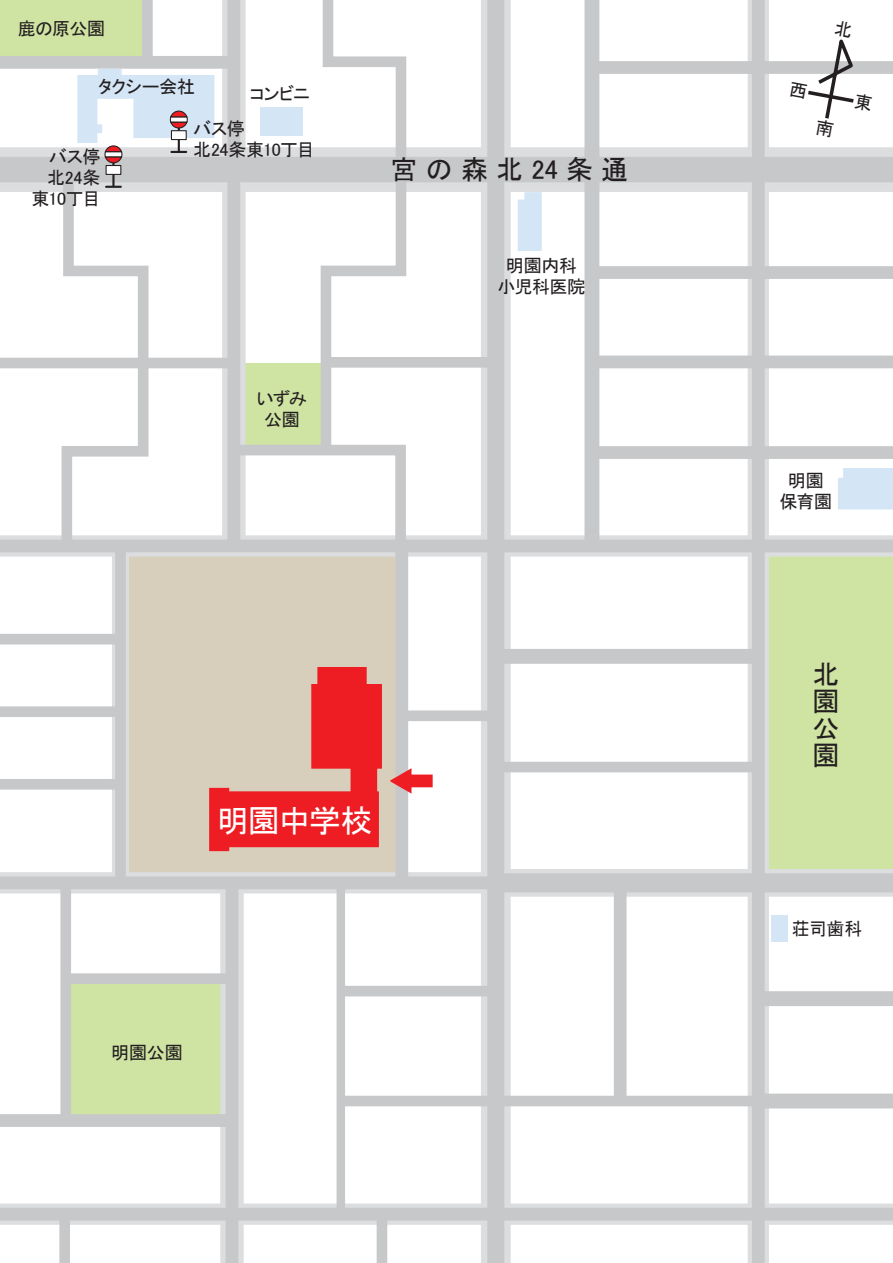
<style>
.page{position:relative;width:893px;height:1263px;background:#fff}
.page>*{position:absolute;margin:0;border:0;box-sizing:border-box;transform-origin:0 0}
.t1{font:31.5px "MS P Gothic";letter-spacing:-.02em;color:#fff}
.t2{font:27px/27px "MS P Gothic";color:#231f20;text-align:justify}
.t3{font:18px/21px "MS P Gothic";letter-spacing:-.02em;color:#231f20;text-align:center}
</style>
<div class="page">
<div style="left:67px;top:980px;width:165px;height:140px;background:#cfe3a3"></div>
<div style="left:764px;top:548px;width:129px;height:336px;background:#cfe3a3"></div>
<div style="left:0;top:0;width:148px;height:64px;background:#cfe3a3"></div>
<div style="left:121px;top:547px;width:282px;height:337px;background:#d8cebc"></div>
<div style="left:748px;top:0;width:21px;height:1263px;background:#dcdddf"></div>
<div style="left:220px;top:883px;width:24px;height:380px;background:#dcdddf"></div>
<div style="left:112px;top:548px;width:17px;height:336px;background:#dcdddf"></div>
<div style="left:222px;top:0;width:24px;height:547px;background:#dcdddf"></div>
<div style="left:481px;top:0;width:30px;height:1263px;background:#dcdddf"></div>
<div style="left:496px;top:869px;width:397px;height:28px;background:#dcdddf"></div>
<div style="left:0;top:535px;width:893px;height:22px;background:#dcdddf"></div>
<div style="left:0;top:147px;width:893px;height:45px;background:#dcdddf"></div>
<div style="left:0;top:157px;width:893px;height:25px;background:#c7c8ca"></div>
<div style="left:0;top:540px;width:893px;height:12px;background:#c7c8ca"></div>
<div style="left:0;top:872px;width:496px;height:21px;background:#dcdddf"></div>
<div style="left:0;top:876px;width:496px;height:13px;background:#c7c8ca"></div>
<div style="left:0;top:1203px;width:893px;height:22px;background:#dcdddf"></div>
<div style="left:0;top:1208px;width:893px;height:12px;background:#c7c8ca"></div>
<div style="left:496px;top:873px;width:397px;height:19px;background:#c7c8ca"></div>
<div style="left:487px;top:0;width:17px;height:1263px;background:#c7c8ca"></div>
<div style="left:752px;top:0;width:13px;height:1263px;background:#c7c8ca"></div>
<div style="left:0;top:56px;width:234px;height:13px;background:#c7c8ca"></div>
<div style="left:142px;top:0;width:11px;height:62px;background:#c7c8ca"></div>
<div style="left:327px;top:357px;width:168px;height:11px;background:#c7c8ca"></div>
<svg style="left:227px;top:0;width:185px;height:553px"></svg>
<div style="left:395px;top:550px;width:13px;height:328px;background:#c7c8ca"></div>
<div style="left:403px;top:710px;width:91px;height:11px;background:#c7c8ca"></div>
<div style="left:497px;top:762px;width:266px;height:10px;background:#c7c8ca"></div>
<div style="left:497px;top:649px;width:266px;height:15px;background:#c7c8ca"></div>
<div style="left:594px;top:266px;width:299px;height:13px;background:#c7c8ca"></div>
<div style="left:594px;top:61px;width:299px;height:13px;background:#c7c8ca"></div>
<div style="left:594px;top:356px;width:299px;height:12px;background:#c7c8ca"></div>
<div style="left:594px;top:446px;width:299px;height:13px;background:#c7c8ca"></div>
<div style="left:758px;top:991px;width:135px;height:15px;background:#c7c8ca"></div>
<div style="left:584px;top:0;width:15px;height:543px;background:#c7c8ca"></div>
<div style="left:0;top:358px;width:234px;height:10px;background:#c7c8ca"></div>
<div style="left:0;top:634px;width:120px;height:10px;background:#c7c8ca"></div>
<div style="left:0;top:706px;width:119px;height:11px;background:#c7c8ca"></div>
<div style="left:0;top:779px;width:119px;height:10px;background:#c7c8ca"></div>
<div style="left:115px;top:548px;width:11px;height:336px;background:#c7c8ca"></div>
<div style="left:59px;top:1216px;width:11px;height:47px;background:#c7c8ca"></div>
<div style="left:60px;top:884px;width:11px;height:236px;background:#c7c8ca"></div>
<div style="left:0;top:1114px;width:230px;height:13px;background:#c7c8ca"></div>
<div style="left:68px;top:973px;width:162px;height:11px;background:#c7c8ca"></div>
<div style="left:226px;top:883px;width:12px;height:380px;background:#c7c8ca"></div>
<div style="left:377px;top:1217px;width:10px;height:46px;background:#c7c8ca"></div>
<div style="left:337px;top:884px;width:8px;height:329px;background:#c7c8ca"></div>
<div style="left:342px;top:986px;width:153px;height:10px;background:#c7c8ca"></div>
<div style="left:758px;top:1093px;width:135px;height:15px;background:#c7c8ca"></div>
<div style="left:341px;top:1096px;width:417px;height:10px;background:#c7c8ca"></div>
<div style="left:614px;top:885px;width:13px;height:215px;background:#c7c8ca"></div>
<div style="left:260px;top:107px;width:42px;height:29px;background:#d4e5f5"></div>
<svg style="left:518px;top:192px;width:24px;height:59px"></svg>
<div style="left:771px;top:915px;width:17px;height:26px;background:#d4e5f5"></div>
<div style="left:838px;top:468px;width:55px;height:41px;background:#d4e5f5"></div>
<svg style="left:209px;top:667px;width:173px;height:184px"></svg>
<svg style="left:56px;top:69px;width:158px;height:488px"></svg>
<div style="left:171px;top:130px;width:16px;height:10px;background:#fff;border:1px solid #231f20"></div>
<div style="left:408px;top:774px;width:25px;height:13px;background:#ee1d23"></div>
<svg style="left:389px;top:768px;width:22px;height:26px"></svg>
<svg style="left:808px;top:39px;width:46px;height:80px"></svg>
<p class="t3" style="left:18px;top:18px;width:89px">鹿の原公園</p>
<p class="t3" style="left:98px;top:76px;width:99px">タクシー会社</p>
<p class="t3" style="left:250px;top:83px;width:61px">コンビニ</p>
<p class="t3" style="left:32px;top:146px;width:70px;text-align:right">バス停北24条東10丁目</p>
<p class="t3" style="left:193px;top:118px;width:123px;text-align:left">バス停<br>北24条東10丁目</p>
<p class="t3" style="left:257px;top:388px;width:52px">いずみ公園</p>
<h2 class="t2" style="left:391px;top:156px;width:239px">宮 の 森 北 24 条 通</h2>
<p class="t3" style="left:498px;top:255px;width:89px">明園内科小児科医院</p>
<h1 class="t1" style="left:217px;top:805px;width:157px">明園中学校</h1>
<p class="t3" style="left:111px;top:1042px;width:73px">明園公園</p>
<p class="t3" style="left:779px;top:470px;width:54px">明園保育園</p>
<h2 class="t2" style="left:812px;top:661px;width:27px">北園公園</h2>
<p class="t3" style="left:792px;top:918px;width:72px">荘司歯科</p>
</div>
